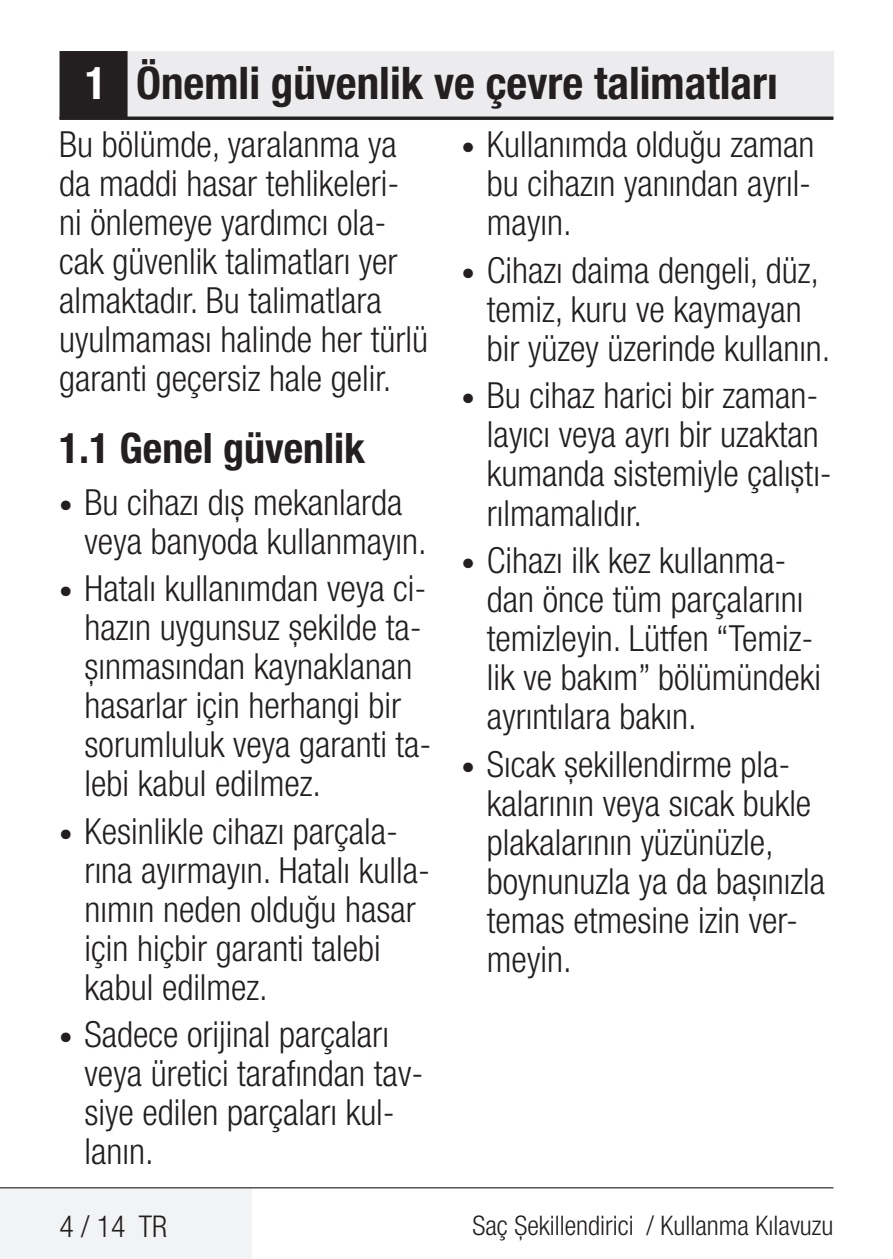
<style>
.page{position:relative;width:893px;height:1259px;background:#fff}
.page>*{position:absolute;margin:0;border:0;box-sizing:border-box;transform-origin:0 0}
.t1{font:700 condensed 45px "Helvetica Neue LT Pro";color:#231f20}
.t2{font:700 condensed 42px "Helvetica Neue LT Pro";color:#231f20}
.t3{font:300 condensed 36px/39px "Helvetica Neue LT Pro";color:#231f20}
.t4{font:300 condensed 30px "Helvetica Neue LT Pro";color:#231f20}
.t5{font:300 condensed 27px "Helvetica Neue LT Pro";color:#231f20}
.s1{color:#fff}
.s2{font-weight:700;font-size:27px}
</style>
<div class="page">
<div style="left:60px;top:51px;width:773px;height:68px;background:#ececee"></div>
<hr style="left:60px;top:117px;width:773px;height:3px;background:#231f20">
<div style="left:61px;top:53px;width:65px;height:65px;background:#231f20"></div>
<div style="left:60px;top:51px;width:68px;height:68px;border:3px solid #231f20"></div>
<div style="left:0;top:1188px;width:252px;height:71px;background:#f2f3f4"></div>
<hr style="left:0;top:1187px;width:833px;height:1px;background:#000">
<p class="t1" style="left:85px;top:56px;width:694px"><span class="s1">1</span> Önemli güvenlik ve çevre talimatları</p>
<p class="t3" style="left:59px;top:125px;width:370px">Bu bölümde, yaralanma ya da maddi hasar tehlikeleri&shy;ni önlemeye yardımcı ola&shy;cak güvenlik talimatları yer almaktadır. Bu talimatlara uyulmaması halinde her türlü garanti geçersiz hale gelir.</p>
<p class="t2" style="left:59px;top:422px;width:308px">1.1 Genel güvenlik</p>
<p class="t3" style="left:85px;top:482px;width:344px;text-indent:-26px"><span class="s2">•</span> Bu cihazı dış mekanlarda veya banyoda kullanmayın.</p>
<p class="t3" style="left:85px;top:568px;width:348px;text-indent:-26px"><span class="s2">•</span> Hatalı kullanımdan veya ci&shy;hazın uygunsuz şekilde ta&shy;şınmasından kaynaklanan hasarlar için herhangi bir sorumluluk veya garanti ta&shy;lebi kabul edilmez.</p>
<p class="t3" style="left:85px;top:811px;width:347px;text-indent:-26px"><span class="s2">•</span> Kesinlikle cihazı parçala&shy;rına ayırmayın. Hatalı kulla&shy;nımın neden olduğu hasar için hiçbir garanti talebi kabul edilmez.</p>
<p class="t3" style="left:85px;top:1014px;width:340px;text-indent:-26px"><span class="s2">•</span> Sadece orijinal parçaları veya üretici tarafından tav&shy;siye edilen parçaları kul&shy;lanın.</p>
<p class="t3" style="left:487px;top:125px;width:329px;text-align:justify;text-indent:-26px"><span class="s2">•</span> Kullanımda olduğu zaman bu cihazın yanından ayrıl&shy;mayın.</p>
<p class="t3" style="left:487px;top:250px;width:345px;text-indent:-26px"><span class="s2">•</span> Cihazı daima dengeli, düz, temiz, kuru ve kaymayan bir yüzey üzerinde kullanın.</p>
<p class="t3" style="left:487px;top:376px;width:347px;text-indent:-26px"><span class="s2">•</span> Bu cihaz harici bir zaman&shy;layıcı veya ayrı bir uzaktan kumanda sistemiyle çalıştı&shy;rılmamalıdır.</p>
<p class="t3" style="left:487px;top:540px;width:336px;text-indent:-26px"><span class="s2">•</span> Cihazı ilk kez kullanma&shy;dan önce tüm parçalarını temizleyin. Lütfen “Temiz&shy;lik ve bakım” bölümündeki ayrıntılara bakın.</p>
<p class="t3" style="left:487px;top:744px;width:340px;text-indent:-26px"><span class="s2">•</span> Sıcak şekillendirme pla&shy;kalarının veya sıcak bukle plakalarının yüzünüzle, boynunuzla ya da başınızla temas etmesine izin ver&shy;meyin.</p>
<p class="t4" style="left:60px;top:1208px;width:109px">4 / 14 TR</p>
<p class="t5" style="left:472px;top:1210px;width:362px">Saç Şekillendirici / Kullanma Kılavuzu</p>
</div>
